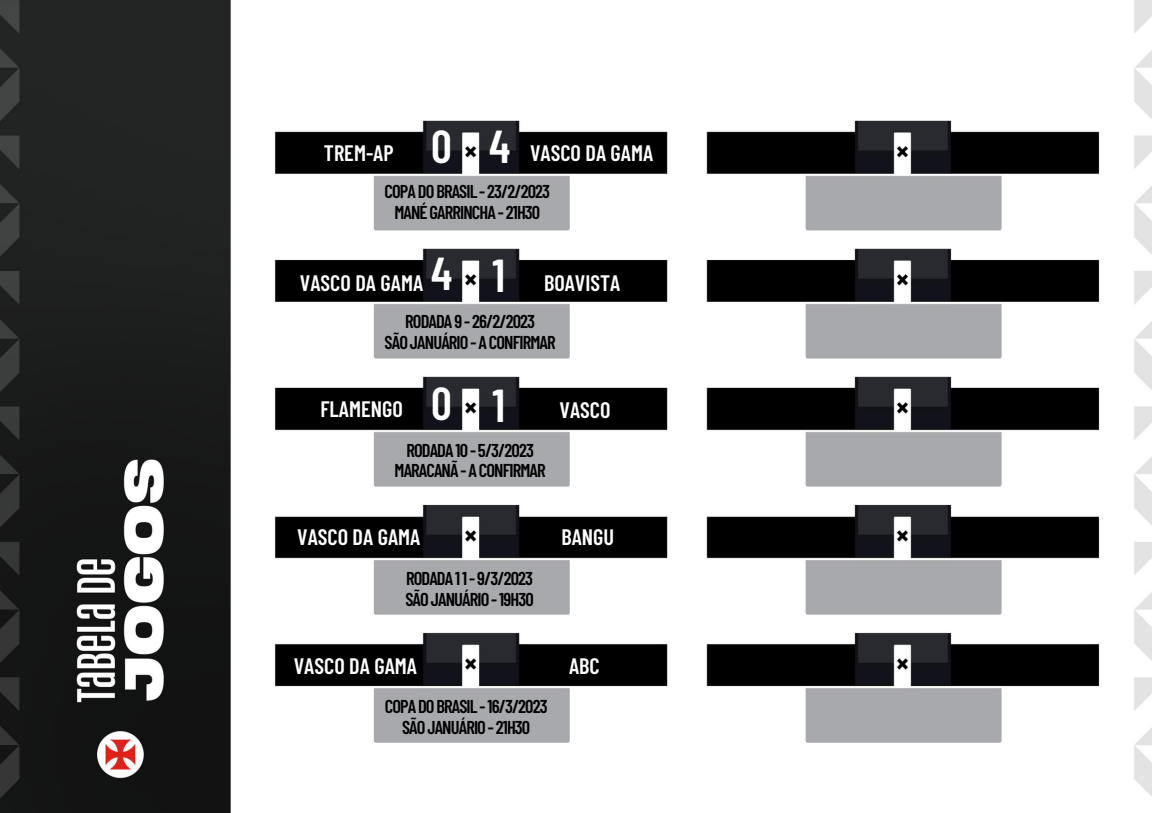
<style>
.page{position:relative;width:1152px;height:813px;background:#fff}
.page>*{position:absolute;margin:0;border:0;box-sizing:border-box;transform-origin:0 0}
.t1{font:600 46.05px "Barlow Condensed";color:#fff}
.t2{font:600 22.27px "Barlow Condensed";color:#fff}
.t3{font:600 18.52px/20.9px "Barlow Condensed";letter-spacing:-.05em;color:#000;text-align:center}
.s1{font-size:46.05px}
</style>
<div class="page">
<img style="left:0;top:0;width:1152px;height:812px">
<p class="t2" style="left:324px;top:139px;width:331px">TREM-AP <span class="s1">0 4</span> VASCO DA GAMA</p>
<p class="t3" style="left:385px;top:180px;width:167px">COPADOBRASIL -23/2/2023<br>MANÉGARRINCHA-21H30</p>
<p class="t2" style="left:300px;top:268px;width:125px">VASCO DA GAMA</p>
<h1 class="t1" style="left:431px;top:245px;width:75px">4 1</h1>
<p class="t2" style="left:544px;top:268px;width:78px">BOAVISTA</p>
<p class="t3" style="left:385px;top:310px;width:172px">RODADA9-26/2/2023<br>SÃOJANUÁRIO-ACONFIRMAR</p>
<h1 class="t1" style="left:431px;top:374px;width:75px">0 1</h1>
<p class="t2" style="left:320px;top:394px;width:84px">FLAMENGO</p>
<p class="t2" style="left:560px;top:395px;width:52px">VASCO</p>
<p class="t3" style="left:395px;top:438px;width:153px">RODADA10-5/3/2023<br>MARACANÃ-ACONFIRMAR</p>
<p class="t2" style="left:297px;top:523px;width:125px">VASCO DA GAMA</p>
<p class="t2" style="left:561px;top:523px;width:54px">BANGU</p>
<p class="t3" style="left:405px;top:566px;width:130px;text-align:left">RODADA11-9/3/2023<br>SÃOJANUÁRIO-19H30</p>
<p class="t2" style="left:294px;top:651px;width:125px">VASCO DA GAMA</p>
<p class="t2" style="left:569px;top:651px;width:32px">ABC</p>
<p class="t3" style="left:385px;top:694px;width:164px">COPADOBRASIL -16/3/2023<br>SÃOJANUÁRIO-21H30</p>
</div>
